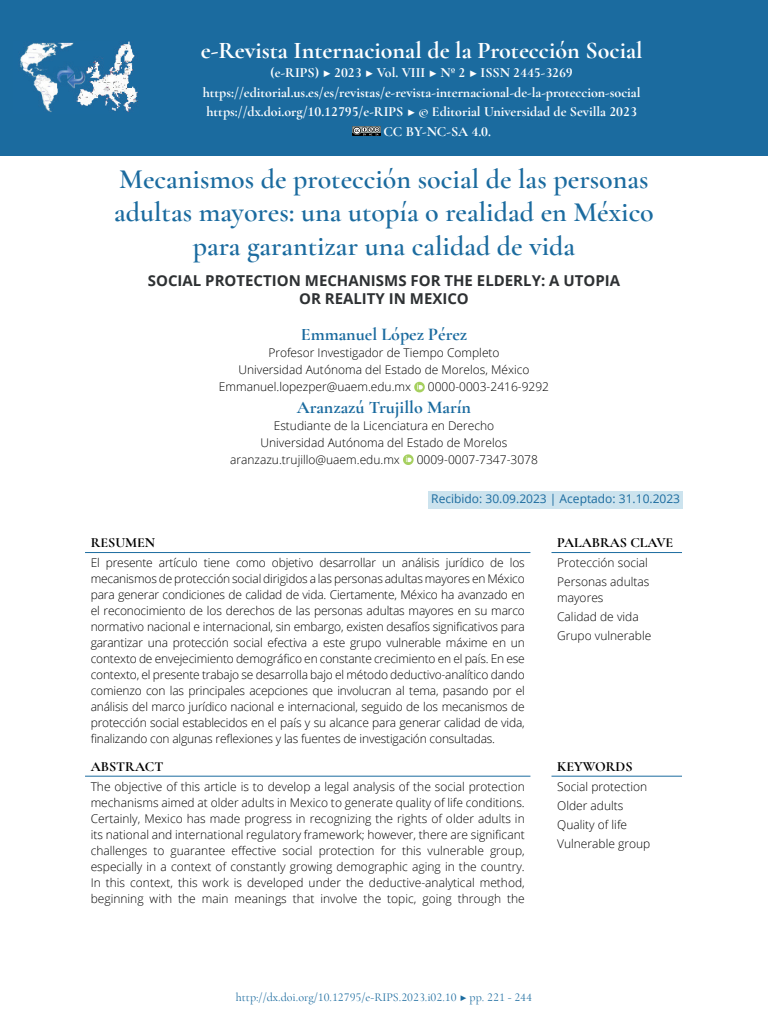
<style>
.page{position:relative;width:768px;height:1024px;background:#fff}
.page>*{position:absolute;margin:0;border:0;box-sizing:border-box;transform-origin:0 0}
._10_Título_Ppal{font:600 28px/33.6px "Cormorant Garamond";color:#1b6b9f;text-align:center}
.t1{font:700 24px "Cormorant Garamond";color:#fff}
._20_autor_2{font:700 18px "Cormorant Garamond";color:#1b6b9f}
._20_autor{font:700 18px "Cormorant Garamond";color:#1b6b9f}
._10b_Tít_Secund{font:700 15px/18px "Open Sans";color:#2e3133;text-align:center}
.t2{font:700 14px "Cormorant Garamond";color:#fff}
.Resumen_tit{font:700 14px "Cormorant Garamond";color:#000}
.resumen_texto{font:300 12px/16px "Open Sans";letter-spacing:-.015em;color:#000;text-align:justify}
.abstract_texto{font:300 12px/16px "Open Sans";color:#000;text-align:justify}
._21_autores_información{font:300 12px "Open Sans";color:#000}
.Palabras_clave{font:300 12px/16px "Open Sans";color:#000}
.t3{font:12px "Cormorant Garamond";color:#1b6b9f}
._22_Recibido{font:12px "Open Sans";color:#1b6b9f}
</style>
<div class="page">
<div style="left:428px;top:491px;width:255px;height:18px;background:#cce3ee"></div>
<svg style="left:414px;top:382px;width:11px;height:10px"></svg>
<svg style="left:403px;top:454px;width:11px;height:11px"></svg>
<hr style="left:85px;top:552px;width:445px;height:1px;background:#1b6b9f">
<hr style="left:85px;top:776px;width:445px;height:1px;background:#1b6b9f">
<hr style="left:552px;top:552px;width:130px;height:1px;background:#1b6b9f">
<hr style="left:552px;top:776px;width:130px;height:1px;background:#1b6b9f">
<div style="left:0;top:0;width:768px;height:156px;background:#1b6b9f"></div>
<img style="left:352px;top:126px;width:28px;height:10px">
<img style="left:20px;top:42px;width:118px;height:70px">
<h2 class="t1" style="left:201px;top:35px;width:443px">e-Revista Internacional de la Protección Social</h2>
<p class="t2" style="left:271px;top:64px;width:304px">(e-RIPS) ▶ 2023 ▶ Vol. VIII ▶ Nº 2 ▶ ISSN 2445-3269</p>
<p class="t2" style="left:203px;top:84px;width:439px">https://editorial.us.es/es/revistas/e-revista-internacional-de-la-proteccion-social</p>
<p class="t2" style="left:206px;top:103px;width:432px">https://dx.doi.org/10.12795/e-RIPS ▶ © Editorial Universidad de Sevilla 2023</p>
<p class="t2" style="left:383px;top:123px;width:109px">CC BY-NC-SA 4.0.</p>
<p class="_10_Título_Ppal" style="left:114px;top:162px;width:541px">Mecanismos de protección social de las personas adultas mayores: una utopía o realidad en México para garantizar una calidad de vida</p>
<p class="_10b_Tít_Secund" style="left:148px;top:271px;width:474px">SOCIAL PROTECTION MECHANISMS FOR THE ELDERLY: A UTOPIA<br>OR REALITY IN MEXICO</p>
<p class="_20_autor" style="left:301px;top:323px;width:168px">Emmanuel López Pérez</p>
<p class="_21_autores_información" style="left:268px;top:344px;width:233px">Profesor Investigador de Tiempo Completo</p>
<p class="_21_autores_información" style="left:238px;top:361px;width:293px">Universidad Autónoma del Estado de Morelos, México</p>
<p class="_21_autores_información" style="left:219px;top:378px;width:194px">Emmanuel.lopezper@uaem.edu.mx</p>
<p class="_21_autores_información" style="left:428px;top:378px;width:123px">0000-0003-2416-9292</p>
<p class="_20_autor_2" style="left:297px;top:396px;width:176px">Aranzazú Trujillo Marín</p>
<p class="_21_autores_información" style="left:274px;top:417px;width:222px">Estudiante de la Licenciatura en Derecho</p>
<p class="_21_autores_información" style="left:260px;top:434px;width:249px">Universidad Autónoma del Estado de Morelos</p>
<p class="_21_autores_información" style="left:230px;top:451px;width:171px">aranzazu.trujillo@uaem.edu.mx</p>
<p class="_21_autores_información" style="left:417px;top:451px;width:123px">0009-0007-7347-3078</p>
<p class="_22_Recibido" style="left:431px;top:491px;width:250px">Recibido: 30.09.2023 | Aceptado: 31.10.2023</p>
<p class="Resumen_tit" style="left:91px;top:534px;width:66px">RESUMEN</p>
<p class="Resumen_tit" style="left:557px;top:534px;width:118px">PALABRAS CLAVE</p>
<p class="resumen_texto" style="left:91px;top:555px;width:436px">El presente artículo tiene como objetivo desarrollar un análisis jurídico de los mecanismos de protección social dirigidos a las personas adultas mayores en México para generar condiciones de calidad de vida. Ciertamente, México ha avanzado en el reconocimiento de los derechos de las personas adultas mayores en su marco normativo nacional e internacional, sin embargo, existen desafíos significativos para garantizar una protección social efectiva a este grupo vulnerable máxime en un contexto de envejecimiento demográfico en constante crecimiento en el país. En ese contexto, el presente trabajo se desarrolla bajo el método deductivo-analítico dando comienzo con las principales acepciones que involucran al tema, pasando por el análisis del marco jurídico nacional e internacional, seguido de los mecanismos de protección social establecidos en el país y su alcance para generar calidad de vida, finalizando con algunas reflexiones y las fuentes de investigación consultadas.</p>
<p class="Palabras_clave" style="left:557px;top:555px;width:92px">Protección social</p>
<p class="Palabras_clave" style="left:557px;top:574px;width:94px">Personas adultas mayores</p>
<p class="Palabras_clave" style="left:557px;top:608px;width:83px">Calidad de vida</p>
<p class="Palabras_clave" style="left:557px;top:627px;width:96px">Grupo vulnerable</p>
<p class="Resumen_tit" style="left:91px;top:757px;width:74px">ABSTRACT</p>
<p class="Resumen_tit" style="left:557px;top:757px;width:77px">KEYWORDS</p>
<p class="abstract_texto" style="left:91px;top:778px;width:436px">The objective of this article is to develop a legal analysis of the social protection mechanisms aimed at older adults in Mexico to generate quality of life conditions.<br>Certainly, Mexico has made progress in recognizing the rights of older adults in its national and international regulatory framework; however, there are significant challenges to guarantee effective social protection for this vulnerable group, especially in a context of constantly growing demographic aging in the country.<br>In this context, this work is developed under the deductive-analytical method, beginning with the main meanings that involve the topic, going through the</p>
<p class="Palabras_clave" style="left:557px;top:778px;width:92px">Social protection</p>
<p class="Palabras_clave" style="left:557px;top:797px;width:68px">Older adults</p>
<p class="Palabras_clave" style="left:557px;top:816px;width:72px">Quality of life</p>
<p class="Palabras_clave" style="left:557px;top:835px;width:95px">Vulnerable group</p>
<p class="t3" style="left:236px;top:990px;width:298px">http://dx.doi.org/10.12795/e-RIPS.2023.i02.10 ▶ pp. 221 - 244</p>
</div>
